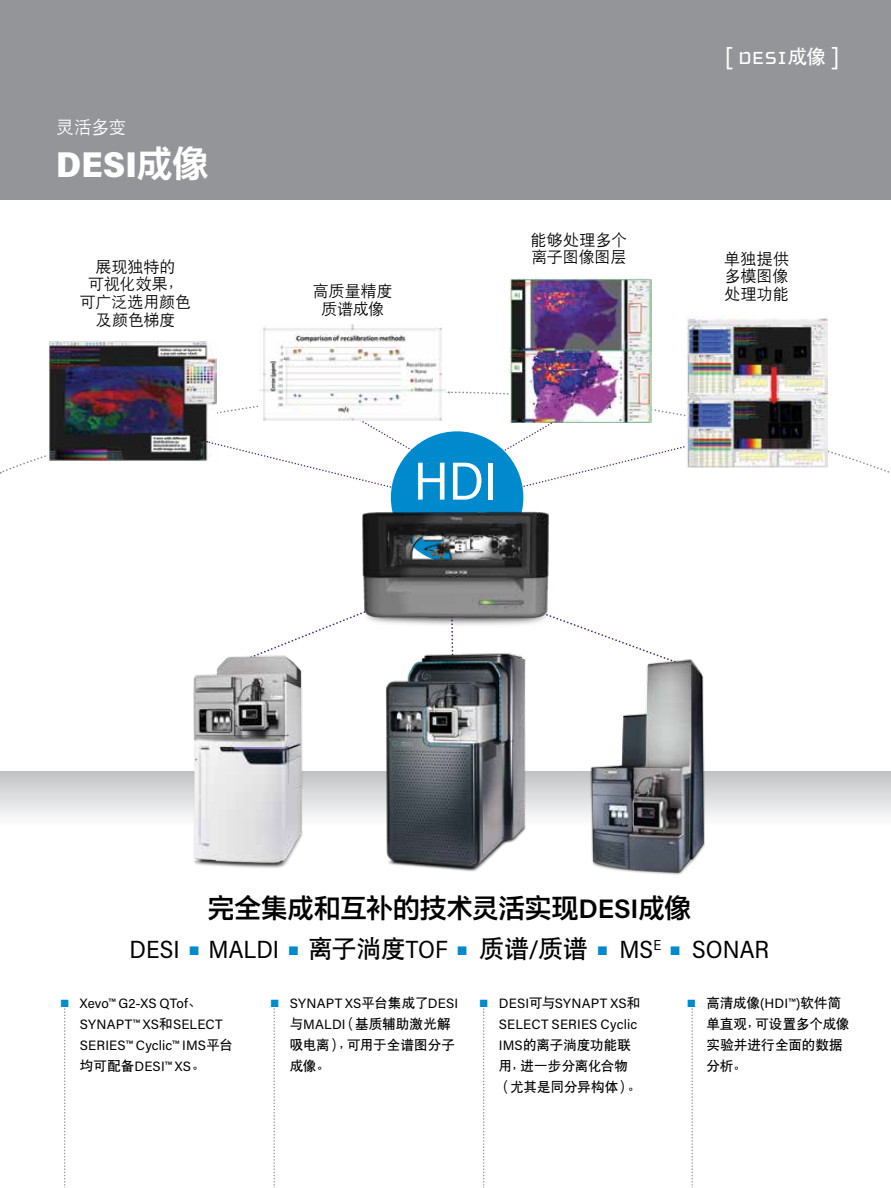
<style>
.page{position:relative;width:891px;height:1188px;background:#fff}
.page>*{position:absolute;margin:0;border:0;box-sizing:border-box;transform-origin:0 0}
.t1{font:53.55px "Acumin Pro Semi Cond";color:#fff}
.t2{font:900 36px "Acumin Pro Semi Cond";color:#fff}
.t3{font:26.7px "ARUD Jing Xi Hei E1 G30 EB";letter-spacing:-.005em;color:#000}
.t4{font:25.5px "Cholla Unicase";color:#fff}
.t5{font:24.9px "Acumin Pro Semi Cond";letter-spacing:.005em;color:#000}
.t6{font:500 18px "AR Hei GB";color:#fff}
.t7{font:500 16.05px/17.7px "AR Hei GB";letter-spacing:-.005em;color:#000;text-align:center}
.t8{font:13.5px/21px "Acumin Pro";letter-spacing:.015em;color:#000;text-align:right}
.t9{font:700 13.5px/21px "AR Hei GB";color:#000}
.s1{font-family:"ARUD Jing Xi Hei E1 G30";font-weight:800}
.s2{font-family:"AR Hei GB";font-weight:700;font-size:19.5px}
.s3{font-family:"Acumin Pro";font-weight:600}
.s4{color:#008ace}
.s5{font-family:"AR Hei GB";font-weight:700}
.s6{font-family:"Acumin Pro"}
.s7{font-family:"Acumin Pro";font-weight:400}
</style>
<div class="page">
<div style="left:0;top:0;width:891px;height:199px;background:#939598"></div>
<svg style="left:451px;top:631px;width:3px;height:13px"></svg>
<svg style="left:553px;top:616px;width:95px;height:36px"></svg>
<svg style="left:278px;top:614px;width:81px;height:32px"></svg>
<svg style="left:0;top:772px;width:891px;height:45px;background:#dadcdd"></svg>
<img style="left:567px;top:652px;width:175px;height:223px">
<img style="left:48px;top:341px;width:169px;height:50px">
<img style="left:260px;top:325px;width:185px;height:66px">
<img style="left:686px;top:316px;width:141px;height:75px">
<img style="left:509px;top:278px;width:142px;height:113px">
<svg style="left:64px;top:1002px;width:2px;height:186px"></svg>
<svg style="left:483px;top:1002px;width:2px;height:186px"></svg>
<svg style="left:273px;top:1002px;width:2px;height:186px"></svg>
<svg style="left:691px;top:1002px;width:2px;height:186px"></svg>
<img style="left:176px;top:646px;width:139px;height:222px">
<img style="left:372px;top:646px;width:163px;height:226px">
<img style="left:0;top:391px;width:889px;height:98px">
<div style="left:391px;top:431px;width:132px;height:133px;background:#008ace;border-radius:50%"></div>
<img style="left:360px;top:509px;width:192px;height:120px">
<h3 class="t6" style="left:56px;top:118px;width:72px">灵活多变</h3>
<h2 class="t2" style="left:56px;top:139px;width:154px">DESI<span class="s1">成像</span></h2>
<p class="t7" style="left:80px;top:258px;width:113px">展现独特的<br>可视化效果，可广泛选用颜色及颜色梯度</p>
<p class="t7" style="left:313px;top:283px;width:81px">高质量精度质谱成像</p>
<p class="t7" style="left:531px;top:231px;width:98px;text-align:left">能够处理多个离子图像图层</p>
<h1 class="t1" style="left:414px;top:444px;width:85px">HDI</h1>
<h3 class="t4" style="left:725px;top:45px;width:116px">[ DESI<span class="s2">成像</span> ]</h3>
<p class="t7" style="left:724px;top:250px;width:66px;text-align:justify">单独提供多模图像处理功能</p>
<h3 class="t3" style="left:208px;top:892px;width:485px">完全集成和互补的技术灵活实现<span class="s3">DESI</span>成像</h3>
<h3 class="t5" style="left:130px;top:932px;width:641px">DESI <span class="s4">■</span> MALDI <span class="s4">■</span> <span class="s5">离子淌度</span>TOF <span class="s4">■</span> <span class="s5">质谱</span><span class="s6">/</span><span class="s5">质谱</span> <span class="s4">■</span> MS<sup>E</sup> <span class="s4">■</span> SONAR</h3>
<p class="t9" style="left:707px;top:992px;width:144px;text-indent:-19px"><span class="s4">■</span> 高清成像<span class="s7">(HDI™)</span>软件简单直观，可设置多个成像实验并进行全面的数据分析。</p>
<p class="t8" style="left:480px;top:992px;width:162px"><span class="s4">■</span> DESI<span class="s5">可与</span>SYNAPT XS<span class="s5">和<br></span>SELECT SERIES Cyclic</p>
<p class="t9" style="left:499px;top:1034px;width:143px"><span class="s7">IMS</span>的离子淌度功能联用，进一步分离化合物（尤其是同分异构体）。</p>
<p class="t8" style="left:271px;top:992px;width:189px"><span class="s4">■</span> SYNAPT XS<span class="s5">平台集成了</span>DESI</p>
<p class="t9" style="left:290px;top:1013px;width:167px">与<span class="s7">MALDI</span>（基质辅助激光解吸电离），可用于全谱图分子成像。</p>
<p class="t8" style="left:80px;top:992px;width:154px;text-align:left;text-indent:-19px"><span class="s4">■</span> Xevo™ G2-XS QTof<span class="s5">、<br></span>SYNAPT™ XS<span class="s5">和</span>SELECT<br>SERIES™ Cyclic™ IMS<span class="s5">平台均可配备</span>DESI™ XS<span class="s5">。</span></p>
</div>
